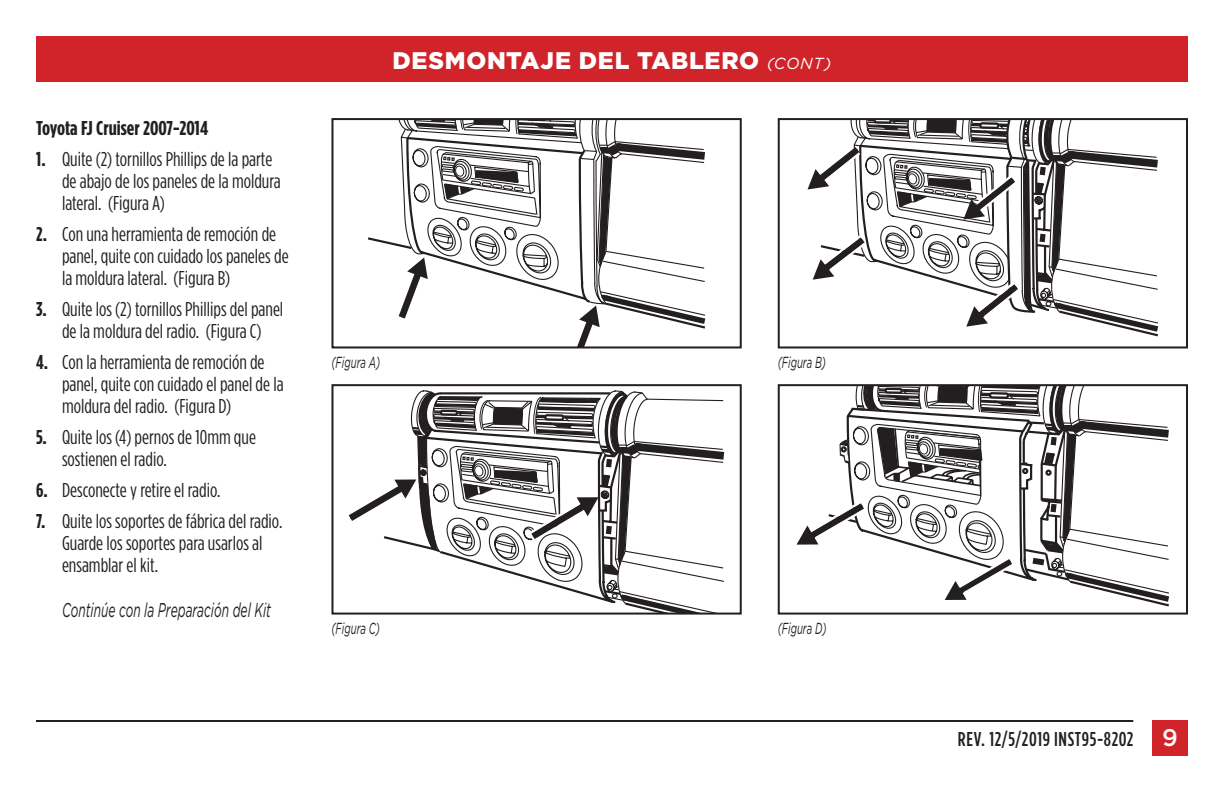
<style>
.page{position:relative;width:1224px;height:792px;background:#fff}
.page>*{position:absolute;margin:0;border:0;box-sizing:border-box;transform-origin:0 0}
.t1{font:900 24px "Gotham";letter-spacing:.03em;color:#fff}
.t2{font:20px/22px "Gotham Condensed";color:#231f20}
.t3{font:italic 20px "Gotham";color:#231f20;scale:.6 1}
.t4{font:500 20px "Gotham Condensed";letter-spacing:.03em;color:#231f20}
.t5{font:700 20px "Gotham Condensed";color:#231f20;scale:1.07 1}
.t6{font:italic 16px "Gotham";color:#231f20;scale:.6 1}
.s1{font-weight:700}
.s2{font-weight:400;font-style:italic;font-size:16px}
.s3{font-family:"Gotham";font-size:24px;color:#fff}
</style>
<div class="page">
<div style="left:36px;top:36px;width:1152px;height:45px;background:#d1232a"></div>
<hr style="left:36px;top:720px;width:1097px;height:2px;background:#231f20">
<div style="left:1152px;top:720px;width:36px;height:36px;background:#d1232a"></div>
<svg style="left:368px;top:121px;width:337px;height:224px"></svg>
<div style="left:331px;top:118px;width:411px;height:230px;border:2px solid #231f20"></div>
<svg style="left:808px;top:121px;width:350px;height:215px"></svg>
<div style="left:778px;top:118px;width:410px;height:230px;border:2px solid #231f20"></div>
<svg style="left:349px;top:390px;width:376px;height:222px"></svg>
<div style="left:331px;top:384px;width:411px;height:231px;border:2px solid #231f20"></div>
<svg style="left:797px;top:387px;width:372px;height:219px"></svg>
<div style="left:778px;top:384px;width:410px;height:231px;border:2px solid #231f20"></div>
<p class="t5" style="left:36px;top:117px;width:162px">Toyota FJ Cruiser 2007-2014</p>
<p class="t2" style="left:62px;top:148px;width:220px;text-indent:-26px"><span class="s1">1.</span> Quite (2) tornillos Phillips de la parte de abajo de los paneles de la moldura lateral. (Figura A)</p>
<p class="t2" style="left:62px;top:223px;width:228px;text-indent:-26px"><span class="s1">2.</span> Con una herramienta de remoción de panel, quite con cuidado los paneles de la moldura lateral. (Figura B)</p>
<p class="t2" style="left:36px;top:298px;width:249px;text-align:center"><span class="s1">3.</span> Quite los (2) tornillos Phillips del panel de la moldura del radio. (Figura C)</p>
<p class="t2" style="left:62px;top:351px;width:223px;text-indent:-26px"><span class="s1">4.</span> Con la herramienta de remoción de panel, quite con cuidado el panel de la moldura del radio. (Figura D)</p>
<p class="t2" style="left:62px;top:426px;width:196px;text-indent:-26px"><span class="s1">5.</span> Quite los (4) pernos de 10mm que sostienen el radio.</p>
<p class="t2" style="left:36px;top:479px;width:186px"><span class="s1">6.</span> Desconecte y retire el radio.</p>
<p class="t2" style="left:62px;top:510px;width:222px;text-indent:-26px"><span class="s1">7.</span> Quite los soportes de fábrica del radio.<br>Guarde los soportes para usarlos al ensamblar el kit.</p>
<p class="t3" style="left:62px;top:599px;width:350px">Continúe con la Preparación del Kit</p>
<p class="t1" style="left:393px;top:46px;width:440px">DESMONTAJE DEL TABLERO <span class="s2">(CONT)</span></p>
<p class="t6" style="left:331px;top:353px;width:83px">(Figura A)</p>
<p class="t6" style="left:331px;top:619px;width:82px">(Figura C)</p>
<p class="t6" style="left:778px;top:353px;width:82px">(Figura B)</p>
<p class="t6" style="left:778px;top:619px;width:83px">(Figura D)</p>
<p class="t4" style="left:958px;top:728px;width:222px">REV. 12/5/2019 INST95-8202 <span class="s3">9</span></p>
</div>
